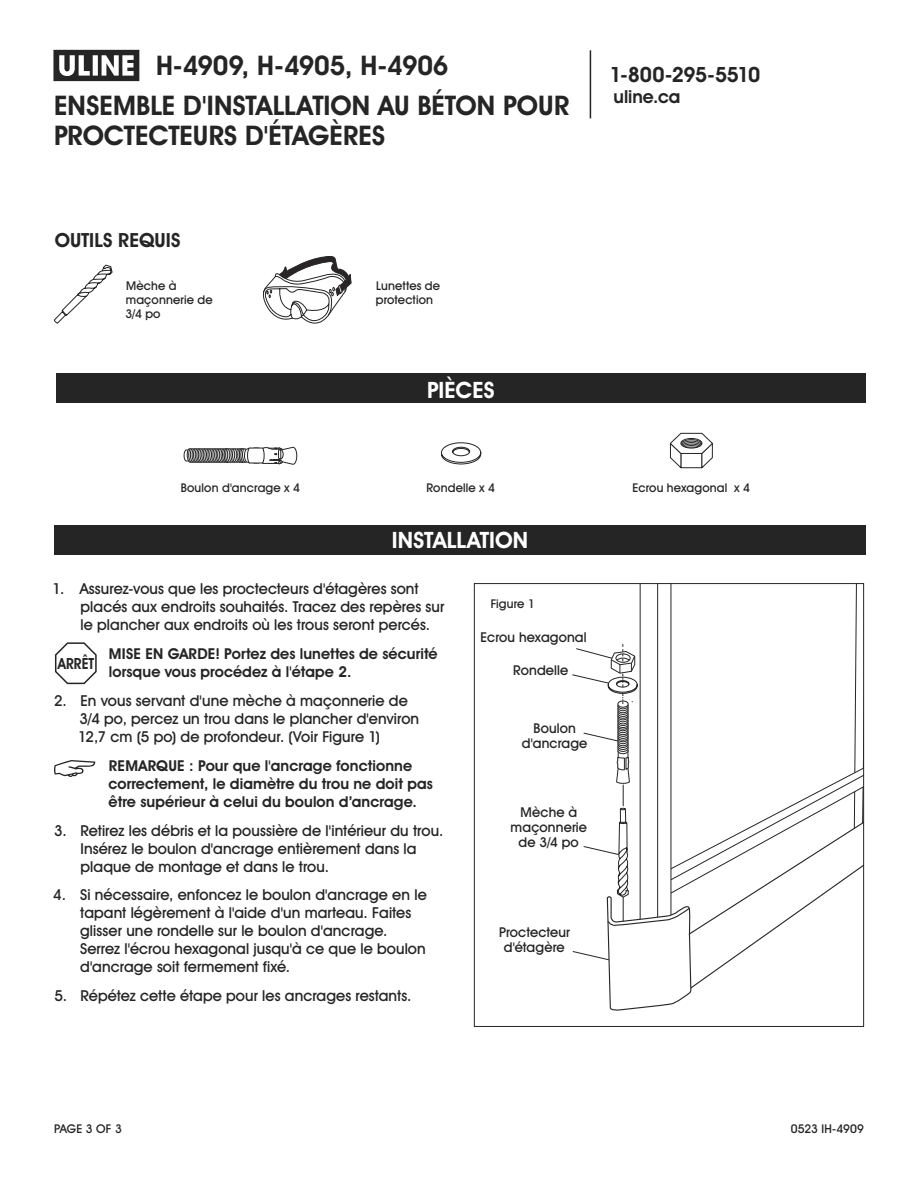
<style>
.page{position:relative;width:918px;height:1188px;background:#fff}
.page>*{position:absolute;margin:0;border:0;box-sizing:border-box;transform-origin:0 0}
.t1{font:700 27px/30px "Uline Two Knine";letter-spacing:-.005em;color:#252525}
.t2{font:700 22.5px "Uline Two Knine";color:#fff}
.t3{font:700 21px "Uline Two Knine";letter-spacing:-.02em;color:#252525}
.t4{font:700 19.5px "Uline Two Knine";letter-spacing:.005em;color:#252525}
.t5{font:700 18px "Uline Two Knine";color:#252525}
.t6{font:700 15.3px "Uline Two Knine";color:#252525;scale:.89 1}
.t7{font:15px/18px "Uline Two Knine";letter-spacing:.005em;color:#252525}
.t8{font:700 15px/18px "Uline Two Knine";letter-spacing:.005em;color:#252525}
.t9{font:13.5px/15px "Uline Two Knine";letter-spacing:.01em;color:#252525;text-align:center}
.t10{font:12px/14.4px "Uline Two Knine";letter-spacing:.015em;color:#252525}
.s1{font-weight:400}
</style>
<div class="page">
<hr style="left:590px;top:50px;width:1px;height:68px;background:#252525">
<svg style="left:53px;top:50px;width:86px;height:31px"></svg>
<svg style="left:55px;top:642px;width:42px;height:42px"></svg>
<svg style="left:54px;top:760px;width:41px;height:17px"></svg>
<svg style="left:54px;top:264px;width:59px;height:60px"></svg>
<svg style="left:263px;top:256px;width:89px;height:68px"></svg>
<div style="left:54px;top:525px;width:812px;height:30px;background:#252525"></div>
<div style="left:56px;top:373px;width:810px;height:30px;background:#252525"></div>
<svg style="left:184px;top:450px;width:4px;height:11px"></svg>
<div style="left:187px;top:449px;width:6px;height:13px;border:1px solid #252525;border-radius:50%"></div>
<div style="left:188px;top:449px;width:6px;height:13px;border:1px solid #252525;border-radius:50%"></div>
<div style="left:190px;top:449px;width:6px;height:13px;border:1px solid #252525;border-radius:50%"></div>
<div style="left:192px;top:449px;width:6px;height:13px;border:1px solid #252525;border-radius:50%"></div>
<div style="left:193px;top:449px;width:6px;height:13px;border:1px solid #252525;border-radius:50%"></div>
<div style="left:195px;top:449px;width:6px;height:13px;border:1px solid #252525;border-radius:50%"></div>
<div style="left:196px;top:449px;width:7px;height:13px;border:1px solid #252525;border-radius:50%"></div>
<div style="left:198px;top:449px;width:6px;height:13px;background:#4a4a4a;border-radius:50%"></div>
<div style="left:198px;top:449px;width:6px;height:13px;border:1px solid #252525;border-radius:50%"></div>
<div style="left:200px;top:449px;width:6px;height:13px;border:1px solid #252525;border-radius:50%"></div>
<div style="left:201px;top:449px;width:7px;height:13px;border:1px solid #252525;border-radius:50%"></div>
<div style="left:203px;top:449px;width:6px;height:13px;border:1px solid #252525;border-radius:50%"></div>
<div style="left:205px;top:449px;width:6px;height:13px;border:1px solid #252525;border-radius:50%"></div>
<div style="left:206px;top:449px;width:6px;height:13px;border:1px solid #252525;border-radius:50%"></div>
<div style="left:208px;top:449px;width:6px;height:13px;border:1px solid #252525;border-radius:50%"></div>
<div style="left:209px;top:449px;width:7px;height:13px;border:1px solid #252525;border-radius:50%"></div>
<div style="left:211px;top:449px;width:6px;height:13px;border:1px solid #252525;border-radius:50%"></div>
<div style="left:213px;top:449px;width:6px;height:13px;border:1px solid #252525;border-radius:50%"></div>
<div style="left:214px;top:449px;width:6px;height:13px;border:1px solid #252525;border-radius:50%"></div>
<div style="left:216px;top:449px;width:6px;height:13px;border:1px solid #252525;border-radius:50%"></div>
<div style="left:217px;top:449px;width:6px;height:13px;border:1px solid #252525;border-radius:50%"></div>
<div style="left:219px;top:449px;width:6px;height:13px;border:1px solid #252525;border-radius:50%"></div>
<div style="left:221px;top:449px;width:6px;height:13px;border:1px solid #252525;border-radius:50%"></div>
<div style="left:222px;top:449px;width:6px;height:13px;border:1px solid #252525;border-radius:50%"></div>
<div style="left:224px;top:449px;width:6px;height:13px;border:1px solid #252525;border-radius:50%"></div>
<div style="left:225px;top:449px;width:6px;height:13px;border:1px solid #252525;border-radius:50%"></div>
<div style="left:227px;top:449px;width:6px;height:13px;border:1px solid #252525;border-radius:50%"></div>
<div style="left:229px;top:449px;width:6px;height:13px;background:#494949;border-radius:50%"></div>
<div style="left:229px;top:449px;width:6px;height:13px;border:1px solid #252525;border-radius:50%"></div>
<div style="left:231px;top:449px;width:6px;height:13px;border:1px solid #252525;border-radius:50%"></div>
<div style="left:232px;top:449px;width:6px;height:13px;border:1px solid #252525;border-radius:50%"></div>
<div style="left:234px;top:449px;width:6px;height:13px;border:1px solid #252525;border-radius:50%"></div>
<div style="left:236px;top:449px;width:6px;height:13px;border:1px solid #252525;border-radius:50%"></div>
<div style="left:237px;top:449px;width:7px;height:13px;border:1px solid #252525;border-radius:50%"></div>
<div style="left:239px;top:449px;width:6px;height:13px;border:1px solid #252525;border-radius:50%"></div>
<div style="left:240px;top:449px;width:7px;height:13px;border:1px solid #252525;border-radius:50%"></div>
<div style="left:242px;top:449px;width:6px;height:13px;border:1px solid #252525;border-radius:50%"></div>
<svg style="left:244px;top:447px;width:53px;height:18px"></svg>
<svg style="left:441px;top:442px;width:40px;height:23px"></svg>
<svg style="left:670px;top:433px;width:43px;height:36px"></svg>
<svg style="left:572px;top:585px;width:290px;height:404px"></svg>
<h1 class="t1" style="left:156px;top:50px;width:294px">H-4909, H-4905, H-4906</h1>
<h1 class="t1" style="left:54px;top:90px;width:517px">ENSEMBLE D'INSTALLATION AU BÉTON POUR<br>PROCTECTEURS D'ÉTAGÈRES</h1>
<h3 class="t4" style="left:55px;top:228px;width:127px">OUTILS REQUIS</h3>
<p class="t10" style="left:125px;top:278px;width:89px">Mèche à maçonnerie de<br>3/4 po</p>
<p class="t10" style="left:376px;top:278px;width:66px">Lunettes de protection</p>
<h2 class="t2" style="left:427px;top:377px;width:69px">PIÈCES</h2>
<h3 class="t3" style="left:609px;top:62px;width:152px">1-800-295-5510</h3>
<p class="t5" style="left:614px;top:86px;width:68px">uline.ca</p>
<p class="t10" style="left:181px;top:480px;width:121px">Boulon d'ancrage x 4</p>
<p class="t10" style="left:427px;top:480px;width:70px">Rondelle x 4</p>
<p class="t10" style="left:633px;top:480px;width:119px">Ecrou hexagonal x 4</p>
<h2 class="t2" style="left:392px;top:526px;width:138px">INSTALLATION</h2>
<p class="t7" style="left:81px;top:580px;width:365px;text-indent:-28px">1. Assurez-vous que les proctecteurs d'étagères sont placés aux endroits souhaités. Tracez des repères sur le plancher aux endroits où les trous seront percés.</p>
<p class="t8" style="left:109px;top:645px;width:330px">MISE EN GARDE! Portez des lunettes de sécurité lorsque vous procédez à l<span class="s1">'</span>étape 2.</p>
<p class="t7" style="left:78px;top:691px;width:343px;text-indent:-24px">2. En vous servant d'une mèche à maçonnerie de<br>3/4 po, percez un trou dans le plancher d'environ<br>12,7 cm (5 po) de profondeur. (Voir Figure 1)</p>
<p class="t8" style="left:108px;top:756px;width:326px">REMARQUE : Pour que l<span class="s1">'</span>ancrage fonctionne correctement, le diamètre du trou ne doit pas être supérieur à celui du boulon d’ancrage.</p>
<p class="t7" style="left:80px;top:821px;width:364px;text-indent:-26px">3. Retirez les débris et la poussière de l'intérieur du trou.<br>Insérez le boulon d'ancrage entièrement dans la plaque de montage et dans le trou.</p>
<p class="t7" style="left:80px;top:886px;width:348px;text-indent:-27px">4. Si nécessaire, enfoncez le boulon d'ancrage en le tapant légèrement à l'aide d'un marteau. Faites glisser une rondelle sur le boulon d'ancrage.<br>Serrez l'écrou hexagonal jusqu'à ce que le boulon d'ancrage soit fermement fixé.</p>
<p class="t7" style="left:54px;top:987px;width:358px">5. Répétez cette étape pour les ancrages restants.</p>
<p class="t6" style="left:58px;top:654px;width:42px">ARRÊT</p>
<p class="t10" style="left:491px;top:596px;width:46px">Figure 1</p>
<p class="t9" style="left:481px;top:630px;width:108px">Ecrou hexagonal</p>
<p class="t9" style="left:513px;top:663px;width:57px">Rondelle</p>
<p class="t9" style="left:522px;top:721px;width:67px">Boulon d'ancrage</p>
<p class="t9" style="left:511px;top:805px;width:78px">Mèche à maçonnerie de 3/4 po</p>
<p class="t9" style="left:499px;top:925px;width:72px">Proctecteur d'étagère</p>
<p class="t10" style="left:54px;top:1122px;width:69px">PAGE 3 OF 3</p>
<p class="t10" style="left:791px;top:1122px;width:75px">0523 IH-4909</p>
</div>
